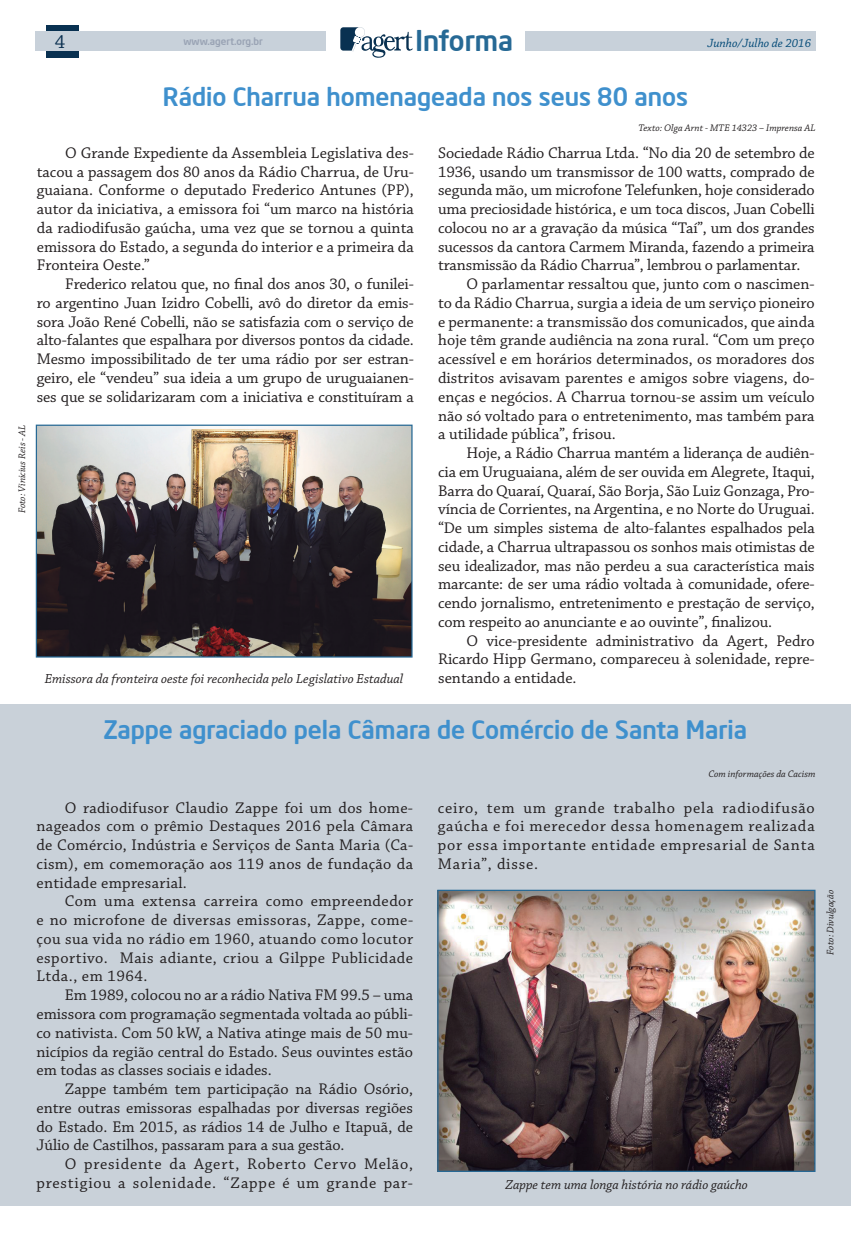
<style>
.page{position:relative;width:851px;height:1241px;background:#fff}
.page>*{position:absolute;margin:0;border:0;box-sizing:border-box;transform-origin:0 0}
.t1{font:500 28px "Neo Sans Intel";color:#266995}
.t2{font:500 25px "Neo Sans Intel";color:#3f90cd}
.t3{font:20px "Chaparral Pro";color:#0b3050}
.t4{font:16.25px/18.8px "Chaparral Pro";letter-spacing:-.005em;color:#231f20;text-align:justify}
.t5{font:16.25px/18.8px "Chaparral Pro";letter-spacing:.05em;color:#231f20;text-align:right}
.t6{font:italic 13.75px "Chaparral Pro";color:#231f20}
.t7{font:italic 12.5px "Chaparral Pro";color:#004876}
.t8{font:italic 10px "Chaparral Pro";color:#231f20}
.t9{font:500 10px "Neo Sans Intel";color:#99a3b4}
</style>
<div class="page">
<svg style="left:340px;top:27px;width:72px;height:31px"></svg>
<div style="left:46px;top:25px;width:33px;height:32px;background:#093151"></div>
<div style="left:36px;top:32px;width:290px;height:19px;background:#c8d1da"></div>
<div style="left:525px;top:32px;width:290px;height:19px;background:#c8d1da"></div>
<div style="left:0;top:703px;width:850px;height:502px;background:#c9d1d9"></div>
<img style="left:439px;top:891px;width:374px;height:278px">
<div style="left:437px;top:889px;width:378px;height:282px;border:1px solid #276995"></div>
<img style="left:38px;top:426px;width:372px;height:229px">
<div style="left:36px;top:424px;width:376px;height:233px;border:1px solid #276995"></div>
<p class="t3" style="left:55px;top:30px;width:12px">4</p>
<p class="t9" style="left:183px;top:35px;width:81px">www.agert.org.br</p>
<h1 class="t1" style="left:415px;top:23px;width:99px">Informa</h1>
<p class="t7" style="left:707px;top:36px;width:105px">Junho/Julho de 2016</p>
<p class="t8" style="left:16px;top:513px;width:90px;rotate:-90deg">Foto: Vinicius Reis - AL</p>
<h2 class="t2" style="left:163px;top:81px;width:526px">Rádio Charrua homenageada nos seus 80 anos</h2>
<p class="t4" style="left:37px;top:144px;width:378px;text-indent:28px">O Grande Expediente da Assembleia Legislativa des&shy;tacou a passagem dos 80 anos da Rádio Charrua, de Uru&shy;guaiana. Conforme o deputado Frederico Antunes (PP), autor da iniciativa, a emissora foi “um marco na história da radiodifusão gaúcha, uma vez que se tornou a quinta emissora do Estado, a segunda do interior e a primeira da Fronteira Oeste.”</p>
<p class="t4" style="left:37px;top:275px;width:378px;text-indent:28px">Frederico relatou que, no nal dos anos 30, o funilei&shy;ro argentino Juan Izidro Cobelli, avô do diretor da emis&shy;sora João René Cobelli, não se satisfazia com o serviço de alto-falantes que espalhara por diversos pontos da cidade.<br>Mesmo impossibilitado de ter uma rádio por ser estran&shy;geiro, ele “vendeu” sua ideia a um grupo de uruguaianen&shy;ses que se solidarizaram com a iniciativa e constituíram a</p>
<p class="t8" style="left:638px;top:122px;width:178px">Texto: Olga Arnt - MTE 14323 – Imprensa AL</p>
<p class="t4" style="left:438px;top:144px;width:378px">Sociedade Rádio Charrua Ltda. “No dia 20 de setembro de</p>
<p class="t4" style="left:438px;top:163px;width:378px">1936, usando um transmissor de 100 watts, comprado de</p>
<p class="t4" style="left:438px;top:181px;width:378px">segunda mão, um microfone Telefunken, hoje considerado</p>
<p class="t4" style="left:438px;top:200px;width:378px">uma preciosidade histórica, e um toca discos, Juan Cobelli</p>
<p class="t4" style="left:438px;top:219px;width:378px">colocou no ar a gravação da música “Taí”, um dos grandes</p>
<p class="t4" style="left:438px;top:238px;width:378px">sucessos da cantora Carmem Miranda, fazendo a primeira</p>
<p class="t4" style="left:438px;top:256px;width:364px">transmissão da Rádio Charrua”, lembrou o parlamentar.</p>
<p class="t4" style="left:466px;top:275px;width:349px">O parlamentar ressaltou que, junto com o nascimen-</p>
<p class="t4" style="left:438px;top:294px;width:378px">to da Rádio Charrua, surgia a ideia de um serviço pioneiro</p>
<p class="t4" style="left:438px;top:313px;width:378px">e permanente: a transmissão dos comunicados, que ainda</p>
<p class="t4" style="left:438px;top:331px;width:378px">hoje têm grande audiência na zona rural. “Com um preço</p>
<p class="t4" style="left:438px;top:350px;width:378px">acessível e em horários determinados, os moradores dos</p>
<p class="t4" style="left:438px;top:369px;width:378px">distritos avisavam parentes e amigos sobre viagens, do-</p>
<p class="t4" style="left:438px;top:388px;width:378px">enças e negócios. A Charrua tornou-se assim um veículo</p>
<p class="t4" style="left:438px;top:406px;width:378px">não só voltado para o entretenimento, mas também para</p>
<p class="t4" style="left:438px;top:425px;width:179px">a utilidade pública”, frisou.</p>
<p class="t4" style="left:466px;top:444px;width:349px">Hoje, a Rádio Charrua mantém a liderança de audiên-</p>
<p class="t4" style="left:438px;top:463px;width:378px">cia em Uruguaiana, além de ser ouvida em Alegrete, Itaqui,</p>
<p class="t4" style="left:438px;top:481px;width:378px">Barra do Quaraí, Quaraí, São Borja, São Luiz Gonzaga, Pro-</p>
<p class="t4" style="left:438px;top:500px;width:378px">víncia de Corrientes, na Argentina, e no Norte do Uruguai.</p>
<p class="t4" style="left:438px;top:519px;width:378px">“De um simples sistema de alto-falantes espalhados pela</p>
<p class="t4" style="left:438px;top:538px;width:378px">cidade, a Charrua ultrapassou os sonhos mais otimistas de</p>
<p class="t4" style="left:438px;top:556px;width:378px">seu idealizador, mas não perdeu a sua característica mais</p>
<p class="t4" style="left:438px;top:575px;width:378px">marcante: de ser uma rádio voltada à comunidade, ofere-</p>
<p class="t4" style="left:438px;top:594px;width:378px">cendo jornalismo, entretenimento e prestação de serviço,</p>
<p class="t4" style="left:438px;top:613px;width:335px">com respeito ao anunciante e ao ouvinte”, nalizou.</p>
<p class="t4" style="left:466px;top:631px;width:349px">O vice-presidente administrativo da Agert, Pedro</p>
<p class="t4" style="left:438px;top:650px;width:378px">Ricardo Hipp Germano, compareceu à solenidade, repre-</p>
<p class="t4" style="left:438px;top:669px;width:140px">sentando a entidade.</p>
<p class="t6" style="left:45px;top:671px;width:360px">Emissora da fronteira oeste foi reconhecida pelo Legislativo Estadual</p>
<h2 class="t2" style="left:103px;top:714px;width:645px">Zappe agraciado pela Câmara de Comércio de Santa Maria</h2>
<p class="t4" style="left:37px;top:798px;width:378px;text-indent:28px">O radiodifusor Claudio Zappe foi um dos home&shy;nageados com o prêmio Destaques 2016 pela Câmara de Comércio, Indústria e Serviços de Santa Maria (Ca&shy;cism), em comemoração aos 119 anos de fundação da entidade empresarial.</p>
<p class="t4" style="left:37px;top:892px;width:378px;text-indent:28px">Com uma extensa carreira como empreendedor e no microfone de diversas emissoras, Zappe, come&shy;çou sua vida no rádio em 1960, atuando como locutor esportivo. Mais adiante, criou a Gilppe Publicidade Ltda., em 1964.</p>
<p class="t4" style="left:37px;top:986px;width:378px;text-indent:28px">Em 1989, colocou no ar a rádio Nativa FM 99.5 – uma emissora com programação segmentada voltada ao públi&shy;co nativista. Com 50 kW, a Nativa atinge mais de 50 mu&shy;nicípios da região central do Estado. Seus ouvintes estão em todas as classes sociais e idades.</p>
<p class="t4" style="left:37px;top:1079px;width:378px;text-indent:28px">Zappe também tem participação na Rádio Osório, entre outras emissoras espalhadas por diversas regiões do Estado. Em 2015, as rádios 14 de Julho e Itapuã, de Júlio de Castilhos, passaram para a sua gestão.</p>
<p class="t5" style="left:37px;top:1154px;width:378px">O presidente da Agert, Roberto Cervo Melão, prestigiou a solenidade. “Zappe é um grande par-</p>
<p class="t8" style="left:708px;top:768px;width:108px">Com informações da Cacism</p>
<p class="t4" style="left:438px;top:798px;width:378px">ceiro, tem um grande trabalho pela radiodifusão gaúcha e foi merecedor dessa homenagem realizada por essa importante entidade empresarial de Santa Maria”, disse.</p>
<p class="t6" style="left:505px;top:1176px;width:244px">Zappe tem uma longa história no rádio gaúcho</p>
<p class="t8" style="left:824px;top:954px;width:66px;rotate:-90deg">Foto: Divulgação</p>
</div>
